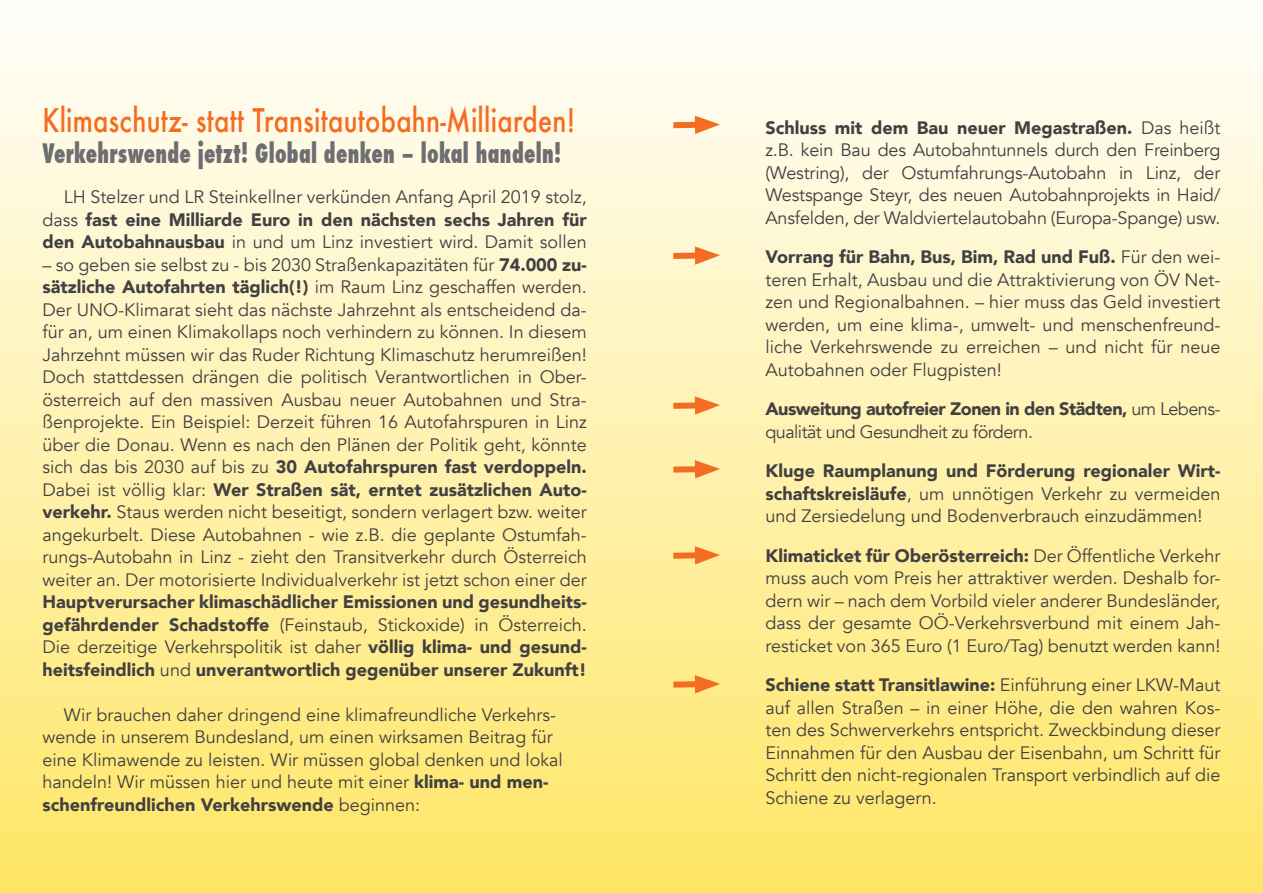
<style>
.page{position:relative;width:1263px;height:893px;background:#fff}
.page>*{position:absolute;margin:0;border:0;box-sizing:border-box;transform-origin:0 0}
.t1{font:500 31.8px "Futura";letter-spacing:.01em;color:#f36c21;scale:.8 1}
.t2{font:800 condensed 26.25px "Futura";letter-spacing:.01em;color:#6d6e71;scale:.8 1}
.t3{font:18px/22.5px "Avenir";color:#414042;text-align:justify}
.t4{font:900 18px/22.5px "Avenir";color:#414042;text-align:justify}
.t5{font:18px/22.5px "Avenir";letter-spacing:-.03em;color:#414042}
.s1{font-weight:900}
.s2{font-weight:400}
</style>
<div class="page">
<div style="left:0;top:0;width:1263px;height:893px;background:linear-gradient(to bottom,#fffefc,#ffe665)"></div>
<svg style="left:667px;top:116px;width:53px;height:18px"></svg>
<svg style="left:667px;top:246px;width:53px;height:19px"></svg>
<svg style="left:667px;top:396px;width:53px;height:19px"></svg>
<svg style="left:667px;top:460px;width:53px;height:18px"></svg>
<svg style="left:667px;top:546px;width:53px;height:18px"></svg>
<svg style="left:667px;top:675px;width:53px;height:18px"></svg>
<h1 class="t1" style="left:43px;top:98px;width:667px">Klimaschutz- statt Transitautobahn-Milliarden!</h1>
<h2 class="t2" style="left:43px;top:135px;width:650px">Verkehrswende jetzt! Global denken – lokal handeln!</h2>
<p class="t3" style="left:43px;top:186px;width:546px;text-indent:21px">LH Stelzer und LR Steinkellner verkünden Anfang April 2019 stolz, dass <span class="s1">fast eine Milliarde Euro in den nächsten sechs Jahren für den Autobahnausbau</span> in und um Linz investiert wird. Damit sollen</p>
<p class="t3" style="left:43px;top:253px;width:546px">– so geben sie selbst zu - bis 2030 Straßenkapazitäten für <span class="s1">74.000 zu&shy;sätzliche Autofahrten täglich(!)</span> im Raum Linz geschaffen werden.<br>Der UNO-Klimarat sieht das nächste Jahrzehnt als entscheidend da&shy;für an, um einen Klimakollaps noch verhindern zu können. In diesem Jahrzehnt müssen wir das Ruder Richtung Klimaschutz herumreißen!<br>Doch stattdessen drängen die politisch Verantwortlichen in Ober&shy;österreich auf den massiven Ausbau neuer Autobahnen und Stra&shy;ßenprojekte. Ein Beispiel: Derzeit führen 16 Autofahrspuren in Linz über die Donau. Wenn es nach den Plänen der Politik geht, könnte sich das bis 2030 auf bis zu <span class="s1">30 Autofahrspuren fast verdoppeln.<br></span>Dabei ist völlig klar: <span class="s1">Wer Straßen sät, erntet zusätzlichen Auto&shy;verkehr.</span> Staus werden nicht beseitigt, sondern verlagert bzw. weiter angekurbelt. Diese Autobahnen - wie z.B. die geplante Ostumfah&shy;rungs-Autobahn in Linz - zieht den Transitverkehr durch Österreich weiter an. Der motorisierte Individualverkehr ist jetzt schon einer der</p>
<p class="t4" style="left:43px;top:590px;width:546px">Hauptverursacher klimaschädlicher Emissionen und gesundheits&shy;gefährdender Schadstoffe <span class="s2">(Feinstaub, Stickoxide) in Österreich.<br>Die derzeitige Verkehrspolitik ist daher</span> völlig klima- und gesund&shy;heitsfeindlich <span class="s2">und</span> unverantwortlich gegenüber unserer Zukunft!</p>
<p class="t3" style="left:43px;top:703px;width:522px;text-align:left;text-indent:21px">Wir brauchen daher dringend eine klimafreundliche Verkehrs&shy;wende in unserem Bundesland, um einen wirksamen Beitrag für eine Klimawende zu leisten. Wir müssen global denken und lokal handeln! Wir müssen hier und heute mit einer <span class="s1">klima- und men&shy;schenfreundlichen Verkehrswende</span> beginnen:</p>
<p class="t3" style="left:765px;top:117px;width:456px"><span class="s1">Schluss mit dem Bau neuer Megastraßen.</span> Das heißt z.B. kein Bau des Autobahntunnels durch den Freinberg (Westring), der Ostumfahrungs-Autobahn in Linz, der Westspange Steyr, des neuen Autobahnprojekts in Haid/ Ansfelden, der Waldviertelautobahn (Europa-Spange) usw.</p>
<p class="t3" style="left:765px;top:246px;width:457px"><span class="s1">Vorrang für Bahn, Bus, Bim, Rad und Fuß.</span> Für den wei&shy;teren Erhalt, Ausbau und die Attraktivierung von ÖV Net&shy;zen und Regionalbahnen. – hier muss das Geld investiert werden, um eine klima-, umwelt- und menschenfreund&shy;liche Verkehrswende zu erreichen – und nicht für neue Autobahnen oder Flugpisten!</p>
<p class="t5" style="left:765px;top:398px;width:456px"><span class="s1">Ausweitung autofreier Zonen in den Städten,</span> um Lebens&shy;qualität und Gesundheit zu fördern.</p>
<p class="t3" style="left:765px;top:460px;width:456px"><span class="s1">Kluge Raumplanung und Förderung regionaler Wirt&shy;schaftskreisläufe</span>, um unnötigen Verkehr zu vermeiden und Zersiedelung und Bodenverbrauch einzudämmen!</p>
<p class="t3" style="left:765px;top:545px;width:457px"><span class="s1">Klimaticket für Oberösterreich:</span> Der Öffentliche Verkehr muss auch vom Preis her attraktiver werden. Deshalb for&shy;dern wir – nach dem Vorbild vieler anderer Bundesländer, dass der gesamte OÖ-Verkehrsverbund mit einem Jah&shy;resticket von 365 Euro (1 Euro/Tag) benutzt werden kann!</p>
<p class="t3" style="left:765px;top:674px;width:456px"><span class="s1">Schiene statt Transitlawine:</span> Einführung einer LKW-Maut auf allen Straßen – in einer Höhe, die den wahren Kos&shy;ten des Schwerverkehrs entspricht. Zweckbindung dieser Einnahmen für den Ausbau der Eisenbahn, um Schritt für Schritt den nicht-regionalen Transport verbindlich auf die Schiene zu verlagern.</p>
</div>
